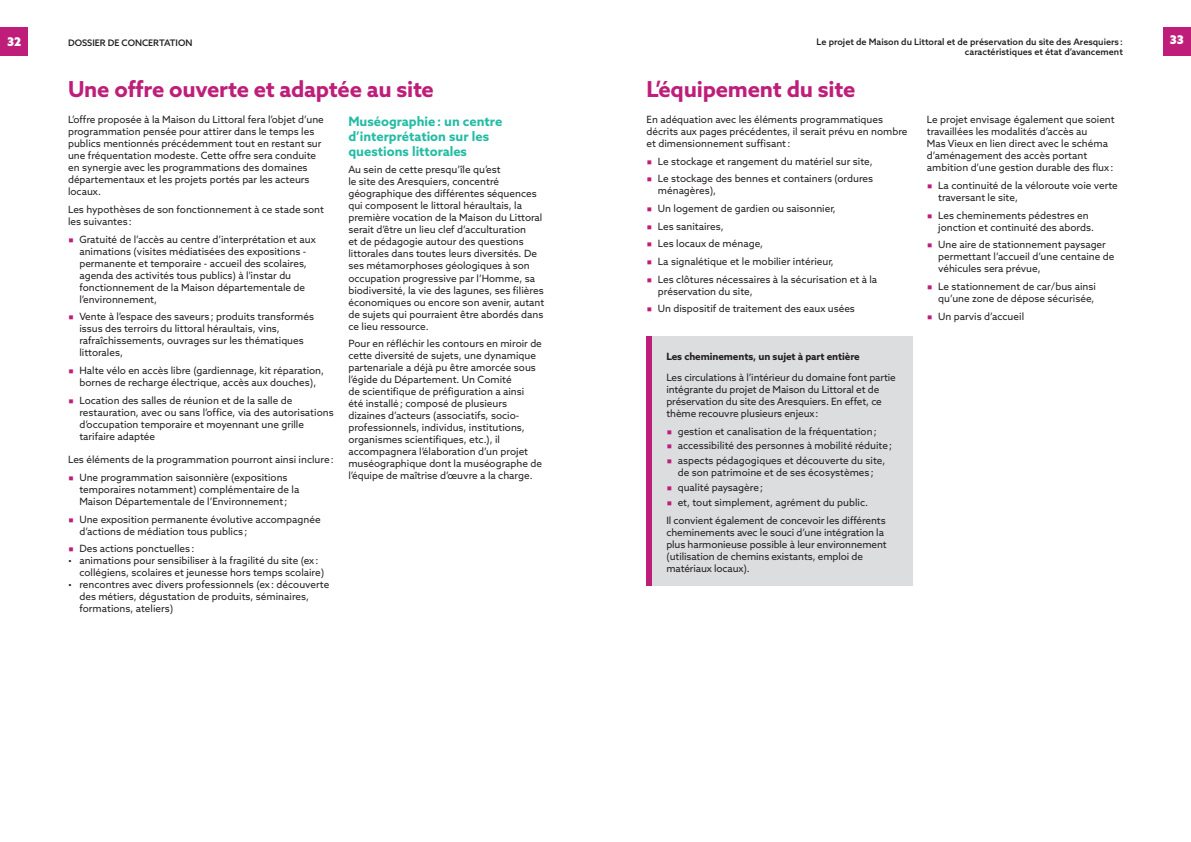
<style>
.page{position:relative;width:1191px;height:842px;background:#fff}
.page>*{position:absolute;margin:0;border:0;box-sizing:border-box;transform-origin:0 0}
.Titre_2{font:700 22px "Azo Sans";letter-spacing:-.01em;color:#be1e79}
.Titre-3{font:700 13px/15px "Azo Sans";color:#24bca4}
.t1{font:900 12px "Azo Sans";color:#fff}
.texte-courant{font:10px/12px "Azo Sans";color:#231f20}
.Textes_encadrés_gris{font:10px/12px "Azo Sans";letter-spacing:-.01em;color:#231f20}
.titre_encadré{font:700 10px "Azo Sans";letter-spacing:-.01em;color:#231f20}
.t2{font:500 9px "Azo Sans";color:#231f20}
.s1{font-family:"Montserrat";color:#be1e79}
</style>
<div class="page">
<div style="left:0;top:27px;width:28px;height:28px;background:#be1e79"></div>
<div style="left:1162px;top:27px;width:29px;height:28px;background:#be1e79"></div>
<div style="left:646px;top:337px;width:266px;height:249px;background:#dcdddf"></div>
<div style="left:646px;top:337px;width:6px;height:249px;background:#be1e79"></div>
<p class="t1" style="left:7px;top:34px;width:16px">32</p>
<p class="t2" style="left:68px;top:37px;width:126px">DOSSIER DE CONCERTATION</p>
<p class="t2" style="left:816px;top:36px;width:308px">Le projet de Maison du Littoral et de préservation du site des Aresquiers :</p>
<p class="t1" style="left:1169px;top:31px;width:16px">33</p>
<p class="t2" style="left:965px;top:46px;width:159px">caractéristiques et état d’avancement</p>
<p class="Titre_2" style="left:68px;top:74px;width:367px">Une offre ouverte et adaptée au site</p>
<p class="Titre_2" style="left:646px;top:74px;width:210px">L’équipement du site</p>
<p class="texte-courant" style="left:646px;top:113px;width:262px">En adéquation avec les éléments programmatiques décrits aux pages précédentes, il serait prévu en nombre et dimensionnement suffisant:</p>
<p class="texte-courant" style="left:646px;top:155px;width:228px"><span class="s1">■</span> Le stockage et rangement du matériel sur site,</p>
<p class="texte-courant" style="left:658px;top:173px;width:217px;text-indent:-11px"><span class="s1">■</span> Le stockage des bennes et containers (ordures ménagères),</p>
<p class="texte-courant" style="left:646px;top:202px;width:191px"><span class="s1">■</span> Un logement de gardien ou saisonnier,</p>
<p class="texte-courant" style="left:646px;top:220px;width:79px"><span class="s1">■</span> Les sanitaires,</p>
<p class="texte-courant" style="left:646px;top:238px;width:118px"><span class="s1">■</span> Les locaux de ménage,</p>
<p class="texte-courant" style="left:646px;top:255px;width:189px"><span class="s1">■</span> La signalétique et le mobilier intérieur,</p>
<p class="texte-courant" style="left:658px;top:273px;width:221px;text-indent:-11px"><span class="s1">■</span> Les clôtures nécessaires à la sécurisation et à la préservation du site,</p>
<p class="texte-courant" style="left:646px;top:303px;width:210px"><span class="s1">■</span> Un dispositif de traitement des eaux usées</p>
<p class="texte-courant" style="left:68px;top:114px;width:257px">L’offre proposée à la Maison du Littoral fera l’objet d’une programmation pensée pour attirer dans le temps les publics mentionnés précédemment tout en restant sur une fréquentation modeste. Cette offre sera conduite en synergie avec les programmations des domaines départementaux et les projets portés par les acteurs locaux.</p>
<p class="texte-courant" style="left:68px;top:203px;width:257px">Les hypothèses de son fonctionnement à ce stade sont les suivantes :</p>
<p class="texte-courant" style="left:79px;top:233px;width:238px;text-indent:-11px"><span class="s1">■</span> Gratuité de l’accès au centre d’interprétation et aux animations (visites médiatisées des expositions - permanente et temporaire - accueil des scolaires, agenda des activités tous publics) à l'instar du fonctionnement de la Maison départementale de l’environnement,</p>
<p class="texte-courant" style="left:79px;top:311px;width:236px;text-indent:-11px"><span class="s1">■</span> Vente à l’espace des saveurs ; produits transformés issus des terroirs du littoral héraultais, vins, rafraîchissements, ouvrages sur les thématiques littorales,</p>
<p class="texte-courant" style="left:68px;top:364px;width:258px;text-align:center"><span class="s1">■</span> Halte vélo en accès libre (gardiennage, kit réparation, bornes de recharge électrique, accès aux douches),</p>
<p class="texte-courant" style="left:79px;top:394px;width:256px;text-indent:-11px"><span class="s1">■</span> Location des salles de réunion et de la salle de restauration, avec ou sans l’office, via des autorisations d’occupation temporaire et moyennant une grille tarifaire adaptée</p>
<p class="texte-courant" style="left:68px;top:453px;width:267px">Les éléments de la programmation pourront ainsi inclure:</p>
<p class="texte-courant" style="left:79px;top:471px;width:221px;text-indent:-11px"><span class="s1">■</span> Une programmation saisonnière (expositions temporaires notamment) complémentaire de la<br>Maison Départementale de l’Environnement;</p>
<p class="texte-courant" style="left:79px;top:513px;width:243px;text-indent:-11px"><span class="s1">■</span> Une exposition permanente évolutive accompagnée d’actions de médiation tous publics ;</p>
<p class="texte-courant" style="left:68px;top:542px;width:128px"><span class="s1">■</span> Des actions ponctuelles :</p>
<p class="texte-courant" style="left:79px;top:554px;width:246px;text-indent:-11px">• animations pour sensibiliser à la fragilité du site (ex: collégiens, scolaires et jeunesse hors temps scolaire)</p>
<p class="texte-courant" style="left:79px;top:578px;width:251px;text-indent:-11px">• rencontres avec divers professionnels (ex: découverte des métiers, dégustation de produits, séminaires, formations, ateliers)</p>
<p class="texte-courant" style="left:927px;top:114px;width:189px">Le projet envisage également que soient travaillées les modalités d’accès au<br>Mas Vieux en lien direct avec le schéma d’aménagement des accès portant ambition d’une gestion durable des flux:</p>
<p class="texte-courant" style="left:938px;top:179px;width:181px;text-indent:-11px"><span class="s1">■</span> La continuité de la véloroute voie verte traversant le site,</p>
<p class="texte-courant" style="left:938px;top:209px;width:157px;text-indent:-11px"><span class="s1">■</span> Les cheminements pédestres en jonction et continuité des abords.</p>
<p class="texte-courant" style="left:938px;top:239px;width:178px;text-indent:-11px"><span class="s1">■</span> Une aire de stationnement paysager permettant l’accueil d’une centaine de véhicules sera prévue,</p>
<p class="texte-courant" style="left:927px;top:280px;width:170px;text-align:right"><span class="s1">■</span> Le stationnement de car/bus ainsi qu’une zone de dépose sécurisée,</p>
<p class="texte-courant" style="left:927px;top:310px;width:99px"><span class="s1">■</span> Un parvis d’accueil</p>
<p class="Titre-3" style="left:348px;top:113px;width:155px">Muséographie: un centre d’interprétation sur les questions littorales</p>
<p class="texte-courant" style="left:348px;top:164px;width:197px">Au sein de cette presqu’île qu’est<br>le site des Aresquiers, concentré géographique des différentes séquences qui composent le littoral héraultais, la première vocation de la Maison du Littoral serait d’être un lieu clef d’acculturation<br>et de pédagogie autour des questions littorales dans toutes leurs diversités. De ses métamorphoses géologiques à son occupation progressive par l’Homme, sa biodiversité, la vie des lagunes, ses filières économiques ou encore son avenir, autant de sujets qui pourraient être abordés dans ce lieu ressource.</p>
<p class="texte-courant" style="left:348px;top:337px;width:195px">Pour en réfléchir les contours en miroir de cette diversité de sujets, une dynamique partenariale a déjà pu être amorcée sous l’égide du Département. Un Comité<br>de scientifique de préfiguration a ainsi<br>été installé; composé de plusieurs dizaines d’acteurs (associatifs, socio&shy;professionnels, individus, institutions, organismes scientifiques, etc.), il accompagnera l’élaboration d’un projet muséographique dont la muséographe de l’équipe de maîtrise d’œuvre a la charge.</p>
<p class="titre_encadré" style="left:666px;top:350px;width:195px">Les cheminements, un sujet à part entière</p>
<p class="Textes_encadrés_gris" style="left:666px;top:371px;width:231px">Les circulations à l’intérieur du domaine font partie intégrante du projet de Maison du Littoral et de préservation du site des Aresquiers. En effet, ce thème recouvre plusieurs enjeux:</p>
<p class="texte-courant" style="left:666px;top:425px;width:212px"><span class="s1">■</span> gestion et canalisation de la fréquentation;</p>
<p class="texte-courant" style="left:666px;top:440px;width:227px"><span class="s1">■</span> accessibilité des personnes à mobilité réduite;</p>
<p class="texte-courant" style="left:666px;top:454px;width:220px;text-align:center"><span class="s1">■</span> aspects pédagogiques et découverte du site, de son patrimoine et de ses écosystèmes ;</p>
<p class="texte-courant" style="left:666px;top:481px;width:98px"><span class="s1">■</span> qualité paysagère;</p>
<p class="texte-courant" style="left:666px;top:496px;width:203px"><span class="s1">■</span> et, tout simplement, agrément du public.</p>
<p class="Textes_encadrés_gris" style="left:666px;top:514px;width:222px">Il convient également de concevoir les différents cheminements avec le souci d’une intégration la plus harmonieuse possible à leur environnement (utilisation de chemins existants, emploi de matériaux locaux).</p>
</div>
